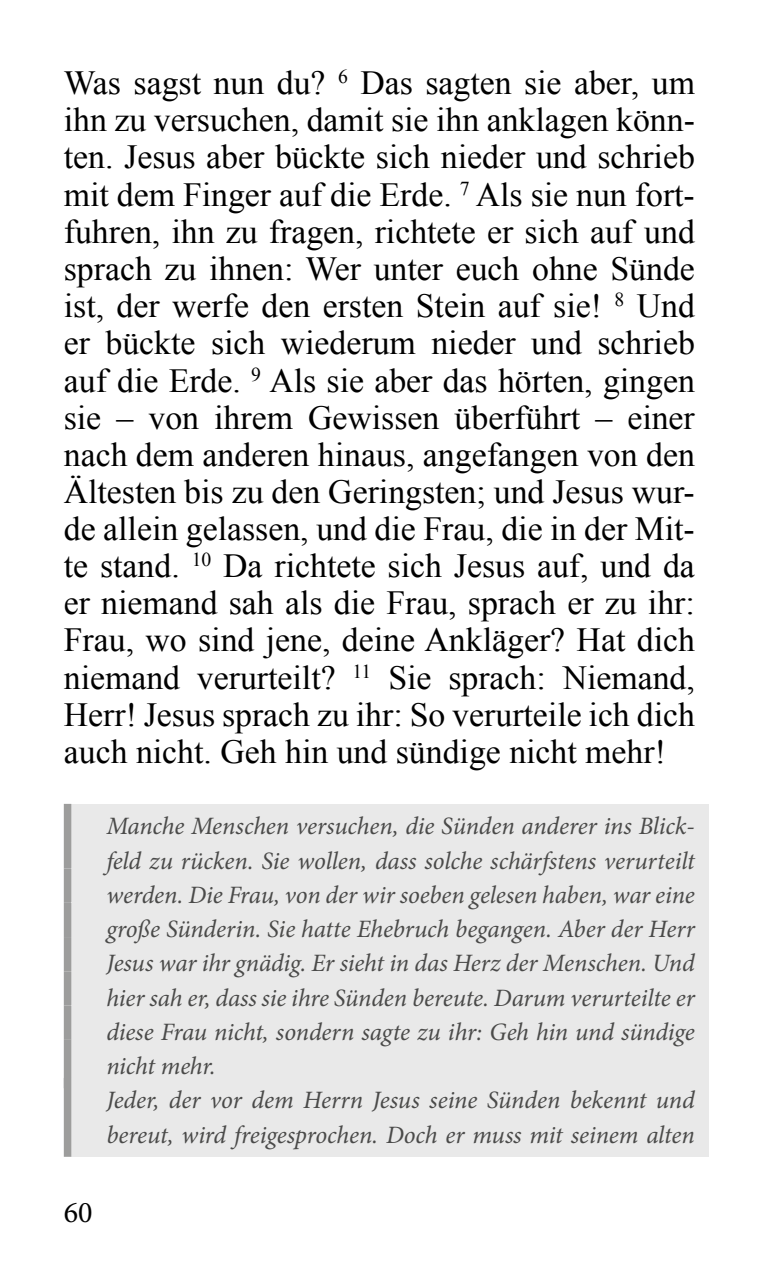
<style>
.page{position:relative;width:780px;height:1276px;background:#fff}
.page>*{position:absolute;margin:0;border:0;box-sizing:border-box;transform-origin:0 0}
.t1{font:33.75px/37.2px "Times New Roman";color:#000;text-align:justify}
.t2{font:30px "Minion Pro";color:#000}
.t3{font:italic 25px/34.2px "Minion Pro";letter-spacing:-.005em;color:#4a4a49}
</style>
<div class="page">
<div style="left:71px;top:804px;width:638px;height:64px;background:#e9e9e9"></div>
<div style="left:64px;top:804px;width:7px;height:64px;background:#9d9d9c"></div>
<div style="left:71px;top:868px;width:638px;height:35px;background:#e9e9e9"></div>
<div style="left:64px;top:868px;width:7px;height:35px;background:#9d9d9c"></div>
<div style="left:71px;top:903px;width:638px;height:34px;background:#e9e9e9"></div>
<div style="left:64px;top:903px;width:7px;height:34px;background:#9d9d9c"></div>
<div style="left:71px;top:937px;width:638px;height:34px;background:#e9e9e9"></div>
<div style="left:64px;top:937px;width:7px;height:34px;background:#9d9d9c"></div>
<div style="left:71px;top:971px;width:638px;height:34px;background:#e9e9e9"></div>
<div style="left:64px;top:971px;width:7px;height:34px;background:#9d9d9c"></div>
<div style="left:71px;top:1005px;width:638px;height:35px;background:#e9e9e9"></div>
<div style="left:64px;top:1005px;width:7px;height:35px;background:#9d9d9c"></div>
<div style="left:71px;top:1040px;width:638px;height:48px;background:#e9e9e9"></div>
<div style="left:64px;top:1040px;width:7px;height:48px;background:#9d9d9c"></div>
<div style="left:71px;top:1078px;width:638px;height:78px;background:#e9e9e9"></div>
<div style="left:64px;top:1078px;width:7px;height:78px;background:#9d9d9c"></div>
<p class="t1" style="left:64px;top:64px;width:632px">Was sagst nun du? <sup>6</sup> Das sagten sie aber, um ihn zu versuchen, damit sie ihn anklagen könn&shy;ten. Jesus aber bückte sich nieder und schrieb mit dem Finger auf die Erde. <sup>7</sup> Als sie nun fort&shy;fuhren, ihn zu fragen, richtete er sich auf und sprach zu ihnen: Wer unter euch ohne Sünde ist, der werfe den ersten Stein auf sie! <sup>8</sup> Und er bückte sich wiederum nieder und schrieb auf die Erde. <sup>9</sup> Als sie aber das hörten, gingen sie – von ihrem Gewissen überführt – einer nach dem anderen hinaus, angefangen von den Ältesten bis zu den Geringsten; und Jesus wur&shy;de allein gelassen, und die Frau, die in der Mit&shy;te stand. <sup>10</sup> Da richtete sich Jesus auf, und da er niemand sah als die Frau, sprach er zu ihr:<br>Frau, wo sind jene, deine Ankläger? Hat dich niemand verurteilt? <sup>11</sup> Sie sprach: Niemand, Herr! Jesus sprach zu ihr: So verurteile ich dich auch nicht. Geh hin und sündige nicht mehr!</p>
<p class="t3" style="left:106px;top:809px;width:590px">Manche Menschen versuchen, die Sünden anderer ins Blick&shy;feld zu rücken. Sie wollen, dass solche schärfstens verurteilt werden. Die Frau, von der wir soeben gelesen haben, war eine große Sünderin. Sie hatte Ehebruch begangen. Aber der Herr Jesus war ihr gnädig. Er sieht in das Herz der Menschen. Und hier sah er, dass sie ihre Sünden bereute. Darum verurteilte er diese Frau nicht, sondern sagte zu ihr: Geh hin und sündige nicht mehr.<br>Jeder, der vor dem Herrn Jesus seine Sünden bekennt und bereut, wird freigesprochen. Doch er muss mit seinem alten</p>
<p class="t2" style="left:64px;top:1192px;width:30px">60</p>
</div>
